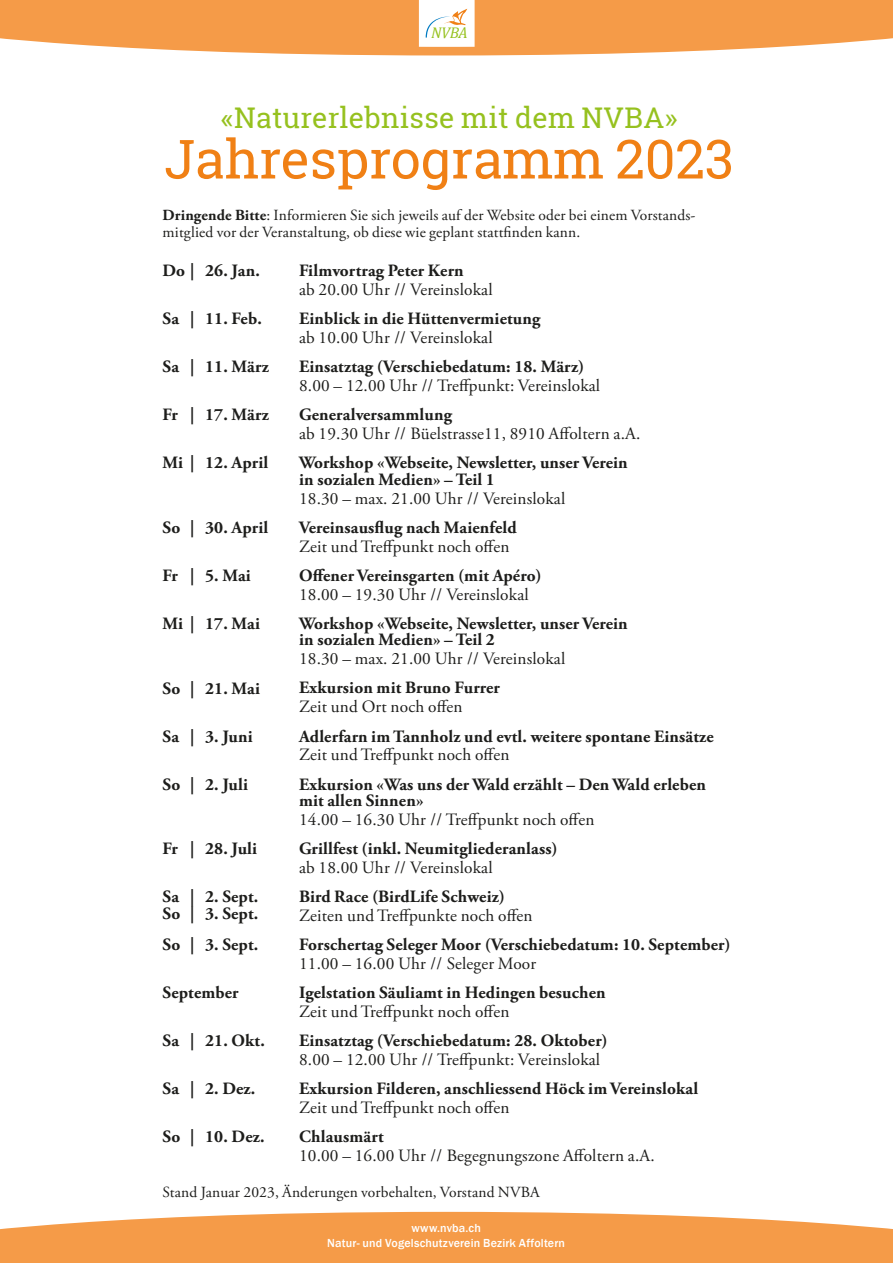
<style>
.page{position:relative;width:893px;height:1263px;background:#fff}
.page>*{position:absolute;margin:0;border:0;box-sizing:border-box;transform-origin:0 0}
.Jahresprogramm{font:54px "Roboto Slab";letter-spacing:-.005em;color:#f08015}
.Motto{font:28.5px "Roboto Slab";letter-spacing:.01em;color:#96c11f}
.Veranstaltungen___Ti{font:700 17.25px/16.5px "Adobe Garamond Pro";letter-spacing:.01em;color:#1d1d1b}
.Veranstaltungen___Te{font:17.25px "Adobe Garamond Pro";letter-spacing:.01em;color:#1d1d1b}
.t1{font:italic 15.6px "Cambria";color:#96c11f}
.Veranstaltungen___Te-2{font:15.45px/16.6px "Adobe Garamond Pro";letter-spacing:.01em;color:#1d1d1b}
.t2{font:500 12px "Franklin Gothic";letter-spacing:.015em;color:#fff}
.s1{font-weight:700}
</style>
<div class="page">
<svg style="left:0;top:0;width:893px;height:55px;fill:#f59b48"></svg>
<svg style="left:0;top:1212px;width:893px;height:51px;fill:#f59b48"></svg>
<svg style="left:419px;top:0;width:56px;height:47px"></svg>
<p class="t1" style="left:431px;top:21px;width:38px">NVBA</p>
<p class="Motto" style="left:221px;top:98px;width:458px">«Naturerlebnisse mit dem NVBA»</p>
<p class="Jahresprogramm" style="left:164px;top:122px;width:571px">Jahresprogramm 2023</p>
<p class="Veranstaltungen___Te-2" style="left:163px;top:207px;width:534px"><span class="s1">Dringende Bitte</span>: Informieren Sie sich jeweils auf der Website oder bei einem Vorstands&shy;mitglied vor der Veranstaltung, ob diese wie geplant stattfinden kann.</p>
<p class="Veranstaltungen___Ti" style="left:163px;top:263px;width:99px">Do | 26. Jan.</p>
<p class="Veranstaltungen___Ti" style="left:163px;top:311px;width:101px">Sa | 11. Feb.</p>
<p class="Veranstaltungen___Ti" style="left:163px;top:359px;width:108px">Sa | 11. März</p>
<p class="Veranstaltungen___Ti" style="left:163px;top:407px;width:108px">Fr | 17. März</p>
<p class="Veranstaltungen___Ti" style="left:163px;top:455px;width:107px">Mi | 12. April</p>
<p class="Veranstaltungen___Ti" style="left:163px;top:520px;width:107px">So | 30. April</p>
<p class="Veranstaltungen___Ti" style="left:163px;top:568px;width:90px">Fr | 5. Mai</p>
<p class="Veranstaltungen___Ti" style="left:163px;top:616px;width:99px">Mi | 17. Mai</p>
<p class="Veranstaltungen___Ti" style="left:163px;top:680px;width:99px">So | 21. Mai</p>
<p class="Veranstaltungen___Ti" style="left:163px;top:728px;width:92px">Sa | 3. Juni</p>
<p class="Veranstaltungen___Ti" style="left:163px;top:776px;width:87px">So | 2. Juli</p>
<p class="Veranstaltungen___Ti" style="left:163px;top:841px;width:96px">Fr | 28. Juli</p>
<p class="Veranstaltungen___Ti" style="left:163px;top:889px;width:97px">Sa | 2. Sept.<br>So | 3. Sept.</p>
<p class="Veranstaltungen___Ti" style="left:163px;top:937px;width:97px">So | 3. Sept.</p>
<p class="Veranstaltungen___Ti" style="left:163px;top:985px;width:78px">September</p>
<p class="Veranstaltungen___Ti" style="left:163px;top:1032px;width:104px">Sa | 21. Okt.</p>
<p class="Veranstaltungen___Ti" style="left:163px;top:1080px;width:94px">Sa | 2. Dez.</p>
<p class="Veranstaltungen___Ti" style="left:163px;top:1128px;width:103px">So | 10. Dez.</p>
<p class="Veranstaltungen___Ti" style="left:299px;top:263px;width:166px">Filmvortrag Peter Kern</p>
<p class="Veranstaltungen___Te" style="left:299px;top:279px;width:195px">ab 20.00 Uhr // Vereinslokal</p>
<p class="Veranstaltungen___Ti" style="left:299px;top:311px;width:243px">Einblick in die Hüttenvermietung</p>
<p class="Veranstaltungen___Te" style="left:299px;top:327px;width:195px">ab 10.00 Uhr // Vereinslokal</p>
<p class="Veranstaltungen___Ti" style="left:299px;top:359px;width:287px">Einsatztag (Verschiebedatum: 18. März)</p>
<p class="Veranstaltungen___Te" style="left:299px;top:375px;width:303px">8.00 – 12.00 Uhr // Treffpunkt: Vereinslokal</p>
<p class="Veranstaltungen___Ti" style="left:299px;top:407px;width:154px">Generalversammlung</p>
<p class="Veranstaltungen___Te" style="left:299px;top:423px;width:343px">ab 19.30 Uhr // Büelstrasse11, 8910 Affoltern a.A.</p>
<p class="Veranstaltungen___Ti" style="left:299px;top:455px;width:330px">Workshop «Webseite, Newsletter, unser Verein in sozialen Medien» – Teil 1</p>
<p class="Veranstaltungen___Te" style="left:299px;top:488px;width:268px">18.30 – max. 21.00 Uhr // Vereinslokal</p>
<p class="Veranstaltungen___Ti" style="left:299px;top:519px;width:219px">Vereinsausflug nach Maienfeld</p>
<p class="Veranstaltungen___Te" style="left:299px;top:536px;width:212px">Zeit und Treffpunkt noch offen</p>
<p class="Veranstaltungen___Ti" style="left:299px;top:567px;width:244px">Offener Vereinsgarten (mit Apéro)</p>
<p class="Veranstaltungen___Te" style="left:299px;top:584px;width:231px">18.00 – 19.30 Uhr // Vereinslokal</p>
<p class="Veranstaltungen___Ti" style="left:299px;top:615px;width:330px">Workshop «Webseite, Newsletter, unser Verein in sozialen Medien» – Teil 2</p>
<p class="Veranstaltungen___Te" style="left:299px;top:648px;width:268px">18.30 – max. 21.00 Uhr // Vereinslokal</p>
<p class="Veranstaltungen___Ti" style="left:299px;top:680px;width:202px">Exkursion mit Bruno Furrer</p>
<p class="Veranstaltungen___Te" style="left:299px;top:696px;width:165px">Zeit und Ort noch offen</p>
<p class="Veranstaltungen___Ti" style="left:299px;top:728px;width:416px">Adlerfarn im Tannholz und evtl. weitere spontane Einsätze</p>
<p class="Veranstaltungen___Te" style="left:299px;top:744px;width:212px">Zeit und Treffpunkt noch offen</p>
<p class="Veranstaltungen___Ti" style="left:299px;top:776px;width:408px">Exkursion «Was uns der Wald erzählt – Den Wald erleben mit allen Sinnen»</p>
<p class="Veranstaltungen___Te" style="left:299px;top:809px;width:297px">14.00 – 16.30 Uhr // Treffpunkt noch offen</p>
<p class="Veranstaltungen___Ti" style="left:299px;top:841px;width:260px">Grillfest (inkl. Neumitgliederanlass)</p>
<p class="Veranstaltungen___Te" style="left:299px;top:857px;width:195px">ab 18.00 Uhr // Vereinslokal</p>
<p class="Veranstaltungen___Ti" style="left:299px;top:889px;width:207px">Bird Race (BirdLife Schweiz)</p>
<p class="Veranstaltungen___Te" style="left:299px;top:905px;width:235px">Zeiten und Treffpunkte noch offen</p>
<p class="Veranstaltungen___Ti" style="left:299px;top:937px;width:433px">Forschertag Seleger Moor (Verschiebedatum: 10. September)</p>
<p class="Veranstaltungen___Te" style="left:299px;top:953px;width:239px">11.00 – 16.00 Uhr // Seleger Moor</p>
<p class="Veranstaltungen___Ti" style="left:299px;top:985px;width:308px">Igelstation Säuliamt in Hedingen besuchen</p>
<p class="Veranstaltungen___Te" style="left:299px;top:1001px;width:212px">Zeit und Treffpunkt noch offen</p>
<p class="Veranstaltungen___Ti" style="left:299px;top:1033px;width:310px">Einsatztag (Verschiebedatum: 28. Oktober)</p>
<p class="Veranstaltungen___Te" style="left:299px;top:1049px;width:303px">8.00 – 12.00 Uhr // Treffpunkt: Vereinslokal</p>
<p class="Veranstaltungen___Ti" style="left:299px;top:1081px;width:401px">Exkursion Filderen, anschliessend Höck im Vereinslokal</p>
<p class="Veranstaltungen___Te" style="left:299px;top:1097px;width:212px">Zeit und Treffpunkt noch offen</p>
<p class="Veranstaltungen___Ti" style="left:299px;top:1129px;width:86px">Chlausmärt</p>
<p class="Veranstaltungen___Te" style="left:299px;top:1145px;width:357px">10.00 – 16.00 Uhr // Begegnungszone Affoltern a.A.</p>
<p class="Veranstaltungen___Te-2" style="left:163px;top:1184px;width:379px">Stand Januar 2023, Änderungen vorbehalten, Vorstand NVBA</p>
<p class="t2" style="left:411px;top:1221px;width:71px">www.nvba.ch</p>
<p class="t2" style="left:327px;top:1235px;width:239px">Natur- und Vogelschutzverein Bezirk Affoltern</p>
</div>
